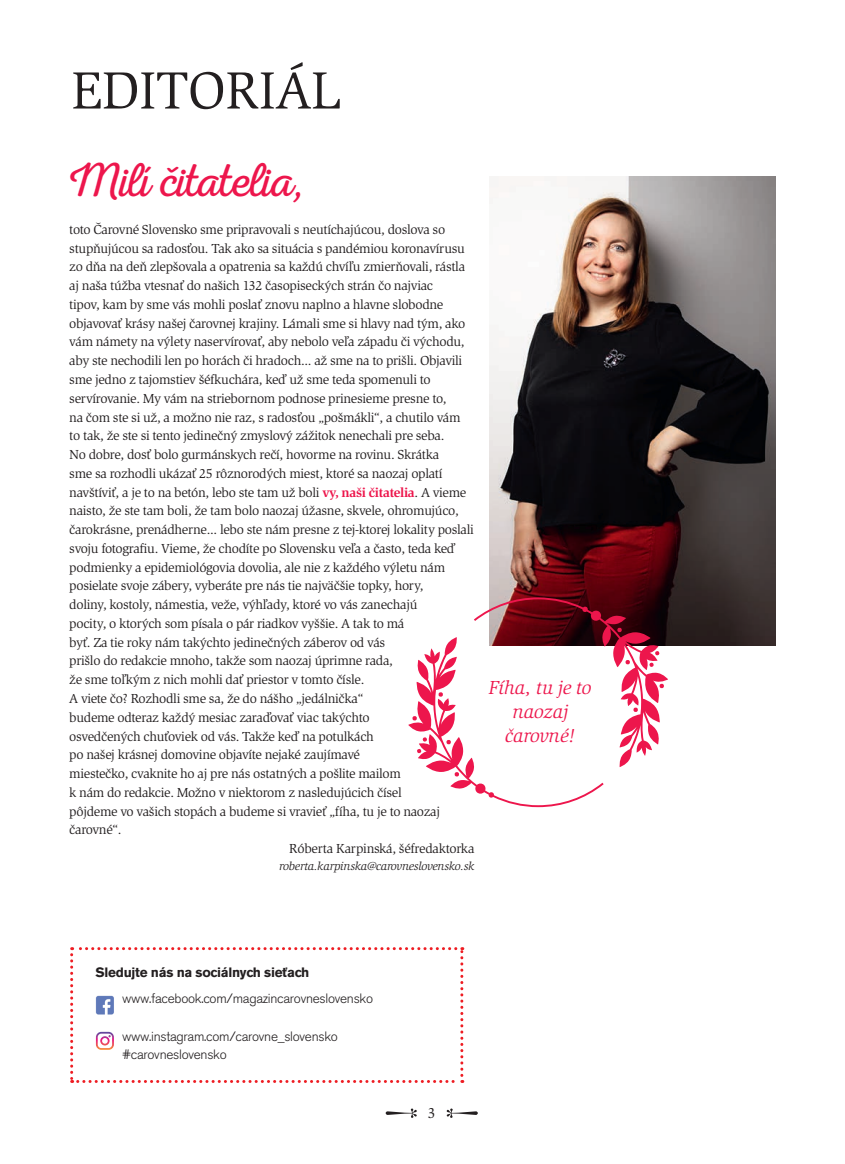
<style>
.page{position:relative;width:845px;height:1164px;background:#fff}
.page>*{position:absolute;margin:0;border:0;box-sizing:border-box;transform-origin:0 0}
.t1{font:63.9px "Feel Script";color:#231f20}
.t2{font:54px "Slimbach Itc TOT";letter-spacing:-.005em;color:#231f20}
.t3{font:48px "Nexa Rust Script L 00";letter-spacing:-.015em;color:#ed164c}
.t4{font:italic 19.5px/24px "Slimbach Itc TOT";letter-spacing:-.005em;color:#ed164c;text-align:center}
.t5{font:15px "Slimbach Itc TOT";color:#231f20}
.t6{font:13.5px "Slimbach Itc TOT";letter-spacing:-.025em;color:#231f20}
.t7{font:13.5px/18.8px "Akzidenz Grotesk BECE Light";letter-spacing:-.02em;color:#231f20}
.t8{font:13.5px "Akzidenz Grotesk BECE Bold";letter-spacing:-.02em;color:#231f20}
.t9{font:italic 12px "Slimbach Itc TOT";letter-spacing:-.02em;color:#231f20}
.s1{font-weight:700;color:#ed164c}
</style>
<div class="page">
<img style="left:489px;top:177px;width:286px;height:468px">
<svg style="left:70px;top:947px;width:393px;height:135px"></svg>
<svg style="left:408px;top:597px;width:260px;height:210px"></svg>
<h2 class="t2" style="left:71px;top:70px;width:271px">EDITORIÁL</h2>
<h3 class="t3" style="left:69px;top:163px;width:237px">Milí čitatelia,</h3>
<p class="t6" style="left:69px;top:224px;width:377px">toto Čarovné Slovensko sme pripravovali s neutíchajúcou, doslova so</p>
<p class="t6" style="left:69px;top:243px;width:397px">stupňujúcou sa radosťou. Tak ako sa situácia s pandémiou koronavírusu</p>
<p class="t6" style="left:69px;top:262px;width:397px">zo dňa na deň zlepšovala a opatrenia sa každú chvíľu zmierňovali, rástla</p>
<p class="t6" style="left:69px;top:280px;width:365px">aj naša túžba vtesnať do našich 132 časopiseckých strán čo najviac</p>
<p class="t6" style="left:69px;top:299px;width:375px">tipov, kam by sme vás mohli poslať znovu naplno a hlavne slobodne</p>
<p class="t6" style="left:69px;top:318px;width:397px">objavovať krásy našej čarovnej krajiny. Lámali sme si hlavy nad tým, ako</p>
<p class="t6" style="left:69px;top:337px;width:397px">vám námety na výlety naservírovať, aby nebolo veľa západu či východu,</p>
<p class="t6" style="left:69px;top:355px;width:394px">aby ste nechodili len po horách či hradoch... až sme na to prišli. Objavili</p>
<p class="t6" style="left:69px;top:374px;width:363px">sme jedno z tajomstiev šéfkuchára, keď už sme teda spomenuli to</p>
<p class="t6" style="left:69px;top:393px;width:379px">servírovanie. My vám na striebornom podnose prinesieme presne to,</p>
<p class="t6" style="left:69px;top:412px;width:392px">na čom ste si už, a možno nie raz, s radosťou „pošmákli“, a chutilo vám</p>
<p class="t6" style="left:69px;top:430px;width:376px">to tak, že ste si tento jedinečný zmyslový zážitok nenechali pre seba.</p>
<p class="t6" style="left:69px;top:449px;width:371px">No dobre, dosť bolo gurmánskych rečí, hovorme na rovinu. Skrátka</p>
<p class="t6" style="left:69px;top:468px;width:374px">sme sa rozhodli ukázať 25 rôznorodých miest, ktoré sa naozaj oplatí</p>
<p class="t6" style="left:69px;top:487px;width:398px">navštíviť, a je to na betón, lebo ste tam už boli <span class="s1">vy, naši čitatelia</span>. A vieme</p>
<p class="t6" style="left:69px;top:505px;width:391px">naisto, že ste tam boli, že tam bolo naozaj úžasne, skvele, ohromujúco,</p>
<p class="t6" style="left:69px;top:524px;width:406px">čarokrásne, prenádherne... lebo ste nám presne z tej-ktorej lokality poslali</p>
<p class="t6" style="left:69px;top:543px;width:387px">svoju fotografiu. Vieme, že chodíte po Slovensku veľa a často, teda keď</p>
<p class="t6" style="left:69px;top:562px;width:377px">podmienky a epidemiológovia dovolia, ale nie z každého výletu nám</p>
<p class="t6" style="left:69px;top:580px;width:355px">posielate svoje zábery, vyberáte pre nás tie najväčšie topky, hory,</p>
<p class="t6" style="left:69px;top:599px;width:349px">doliny, kostoly, námestia, veže, výhľady, ktoré vo vás zanechajú</p>
<p class="t6" style="left:69px;top:618px;width:336px">pocity, o ktorých som písala o pár riadkov vyššie. A tak to má</p>
<p class="t6" style="left:69px;top:637px;width:317px">byť. Za tie roky nám takýchto jedinečných záberov od vás</p>
<p class="t6" style="left:69px;top:655px;width:325px">prišlo do redakcie mnoho, takže som naozaj úprimne rada,</p>
<p class="t6" style="left:69px;top:674px;width:296px">že sme toľkým z nich mohli dať priestor v tomto čísle.</p>
<p class="t6" style="left:69px;top:693px;width:295px">A viete čo? Rozhodli sme sa, že do nášho „jedálnička“</p>
<p class="t6" style="left:69px;top:712px;width:302px">budeme odteraz každý mesiac zaraďovať viac takýchto</p>
<p class="t6" style="left:69px;top:730px;width:306px">osvedčených chuťoviek od vás. Takže keď na potulkách</p>
<p class="t6" style="left:69px;top:749px;width:292px">po našej krásnej domovine objavíte nejaké zaujímavé</p>
<p class="t6" style="left:69px;top:768px;width:333px">miestečko, cvaknite ho aj pre nás ostatných a pošlite mailom</p>
<p class="t6" style="left:69px;top:787px;width:334px">k nám do redakcie. Možno v niektorom z nasledujúcich čísel</p>
<p class="t6" style="left:69px;top:805px;width:372px">pôjdeme vo vašich stopách a budeme si vravieť „fíha, tu je to naozaj</p>
<p class="t6" style="left:69px;top:824px;width:54px">čarovné“.</p>
<p class="t6" style="left:289px;top:843px;width:187px">Róberta Karpinská, šéfredaktorka</p>
<p class="t9" style="left:279px;top:861px;width:197px">roberta.karpinska@carovneslovensko.sk</p>
<h3 class="t4" style="left:488px;top:677px;width:104px">Fíha, tu je to naozaj čarovné!</h3>
<p class="t8" style="left:95px;top:967px;width:215px">Sledujte nás na sociálnych sieťach</p>
<p class="t7" style="left:122px;top:990px;width:252px">www.facebook.com/magazincarovneslovensko</p>
<p class="t7" style="left:122px;top:1027px;width:217px">www.instagram.com/carovne_slovensko #carovneslovensko</p>
<h1 class="t1" style="left:457px;top:1106px;width:14px;rotate:90deg">†</h1>
<p class="t5" style="left:427px;top:1106px;width:9px">3</p>
</div>
